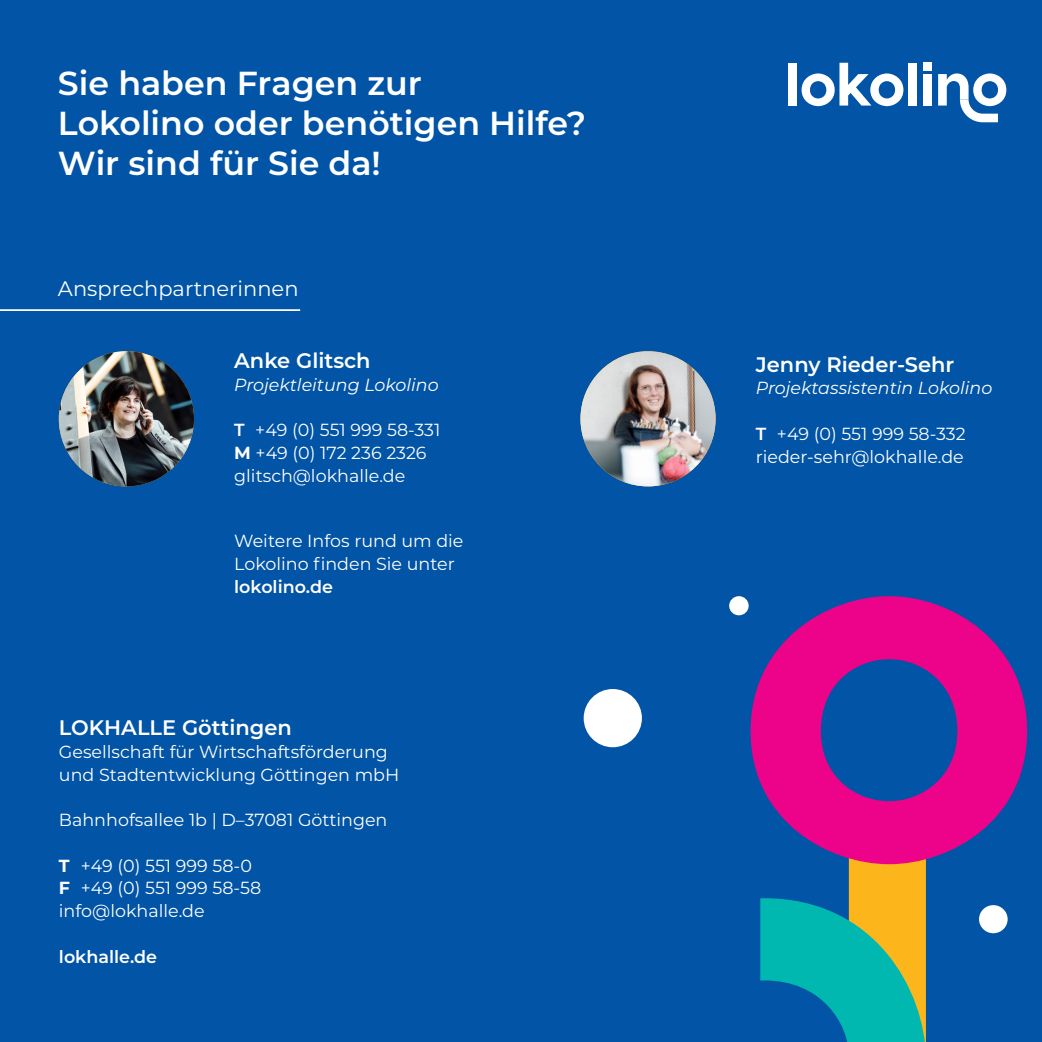
<style>
.page{position:relative;width:1042px;height:1042px;background:#0154a6}
.page>*{position:absolute;margin:0;border:0;box-sizing:border-box;transform-origin:0 0}
.t1{font:600 33.25px/39.9px "Montserrat";color:#fff}
.t2{font:600 21px "Montserrat";color:#fff}
.t3{font:21px "Montserrat";color:#fff}
.t4{font:17.5px/22.8px "Montserrat";color:#fff}
.t5{font:italic 17.5px "Montserrat";color:#fff}
.t6{font:600 17.5px "Montserrat";color:#fff}
.s1{font-weight:600}
.s2{font-weight:700}
</style>
<div class="page">
<hr style="left:0;top:309px;width:300px;height:2px;background:#fff">
<img style="left:59px;top:351px;width:135px;height:135px;border-radius:68px">
<div style="left:584px;top:689px;width:58px;height:58px;background:#fff;border-radius:50%"></div>
<svg style="left:750px;top:596px;width:277px;height:263px;fill:#ed028a"></svg>
<svg style="left:760px;top:807px;width:166px;height:235px"></svg>
<div style="left:729px;top:596px;width:19px;height:19px;background:#fff;border-radius:50%"></div>
<div style="left:979px;top:905px;width:28px;height:28px;background:#fff;border-radius:50%"></div>
<div style="left:908px;top:63px;width:9px;height:43px;background:#fff"></div>
<div style="left:923px;top:63px;width:9px;height:8px;background:#fff"></div>
<div style="left:788px;top:63px;width:9px;height:43px;background:#fff"></div>
<div style="left:923px;top:74px;width:9px;height:32px;background:#fff"></div>
<svg style="left:801px;top:63px;width:102px;height:43px"></svg>
<svg style="left:938px;top:73px;width:68px;height:49px"></svg>
<img style="left:580px;top:351px;width:135px;height:135px;border-radius:68px">
<h1 class="t1" style="left:58px;top:62px;width:529px">Sie haben Fragen zur<br>Lokolino oder benötigen Hilfe?<br>Wir sind für Sie da!</h1>
<p class="t3" style="left:58px;top:274px;width:242px">Ansprechpartnerinnen</p>
<p class="t2" style="left:234px;top:346px;width:138px">Anke Glitsch</p>
<p class="t5" style="left:234px;top:373px;width:206px">Projektleitung Lokolino</p>
<p class="t4" style="left:234px;top:418px;width:208px"><span class="s1">T</span> +49 (0) 551 999 58-331<br><span class="s2">M</span> +49 (0) 172 236 2326 glitsch@lokhalle.de</p>
<p class="t4" style="left:234px;top:529px;width:231px">Weitere Infos rund um die<br>Lokolino finden Sie unter</p>
<p class="t6" style="left:234px;top:574px;width:100px">lokolino.de</p>
<p class="t2" style="left:59px;top:713px;width:234px">LOKHALLE Göttingen</p>
<p class="t4" style="left:59px;top:739px;width:342px">Gesellschaft für Wirtschaftsförderung und Stadtentwicklung Göttingen mbH</p>
<p class="t4" style="left:59px;top:808px;width:330px">Bahnhofsallee 1b | D–37081 Göttingen</p>
<p class="t4" style="left:59px;top:853px;width:204px"><span class="s2">T</span> +49 (0) 551 999 58-0<br><span class="s2">F</span> +49 (0) 551 999 58-58 info@lokhalle.de</p>
<p class="t6" style="left:59px;top:944px;width:100px">lokhalle.de</p>
<p class="t2" style="left:756px;top:349px;width:200px">Jenny Rieder-Sehr</p>
<p class="t5" style="left:756px;top:376px;width:238px">Projektassistentin Lokolino</p>
<p class="t4" style="left:756px;top:422px;width:211px"><span class="s1">T</span> +49 (0) 551 999 58-332 rieder-sehr@lokhalle.de</p>
</div>
